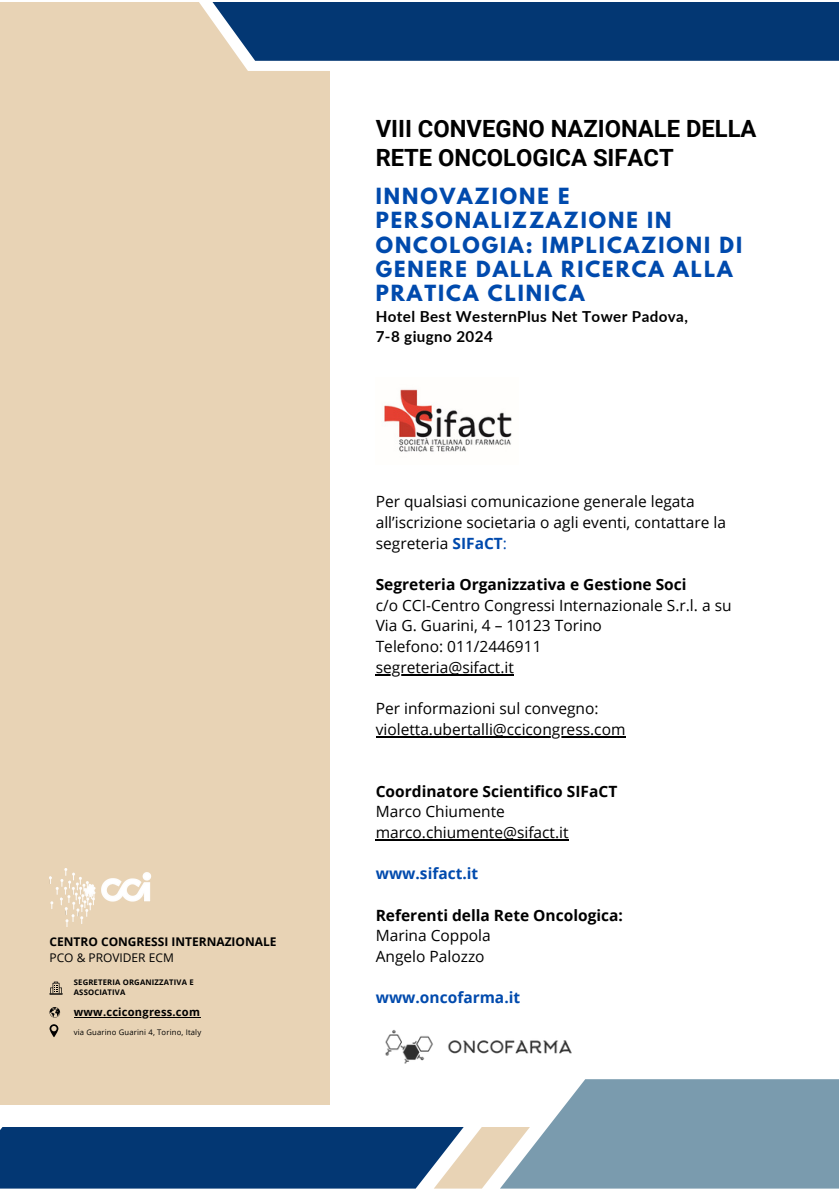
<style>
.page{position:relative;width:839px;height:1191px;background:#fff}
.page>*{position:absolute;margin:0;border:0;box-sizing:border-box;transform-origin:0 0}
.t1{font:700 23.8px/29.2px "Roboto";color:#000}
.t2{font:700 19.8px/24.4px "League Spartan";letter-spacing:.1em;color:#004aad}
.t3{font:15.6px/20.6px "Open Sans";color:#000}
.t4{font:700 15.6px "Open Sans";color:#000}
.t5{font:700 15.6px "Open Sans";color:#004aad}
.t6{font:700 15.2px/20.2px "Lato";letter-spacing:.025em;color:#000}
.t7{font:700 12px "Open Sans";color:#000}
.t8{font:12px "Open Sans";color:#000}
.t9{font:700 11.2px "Open Sans";letter-spacing:.02em;color:#000}
.t10{font:700 7.6px/10.2px "Open Sans";letter-spacing:.02em;color:#000}
.t11{font:7.6px "Open Sans";letter-spacing:.02em;color:#000}
.s1{font-weight:700;color:#004aad}
.s2{color:#004aad}
</style>
<div class="page">
<svg style="left:0;top:1079px;width:838px;height:110px"></svg>
<svg style="left:0;top:2px;width:838px;height:85px"></svg>
<div style="left:0;top:71px;width:329px;height:1033px;background:#e8d3b5"></div>
<svg style="left:50px;top:1024px;width:8px;height:13px"></svg>
<svg style="left:50px;top:982px;width:13px;height:13px"></svg>
<svg style="left:49px;top:1007px;width:11px;height:11px"></svg>
<hr style="left:74px;top:1017px;width:126px;height:1px;background:#000">
<img style="left:49px;top:868px;width:103px;height:59px">
<hr style="left:376px;top:674px;width:138px;height:1px;background:#000">
<hr style="left:376px;top:736px;width:249px;height:1px;background:#000">
<hr style="left:376px;top:839px;width:192px;height:2px;background:#000">
<img style="left:385px;top:1030px;width:187px;height:34px">
<img style="left:384px;top:389px;width:128px;height:63px">
<p class="t7" style="left:49px;top:933px;width:228px">CENTRO CONGRESSI INTERNAZIONALE</p>
<p class="t8" style="left:49px;top:949px;width:126px">PCO &amp; PROVIDER ECM</p>
<p class="t10" style="left:74px;top:977px;width:121px">SEGRETERIA ORGANIZZATIVA E<br>ASSOCIATIVA</p>
<p class="t9" style="left:74px;top:1004px;width:128px">www.ccicongress.com</p>
<p class="t11" style="left:74px;top:1027px;width:129px">via Guarino Guarini 4, Torino, Italy</p>
<h2 class="t1" style="left:376px;top:115px;width:382px">VIII CONVEGNO NAZIONALE DELLA<br>RETE ONCOLOGICA SIFACT</h2>
<h1 class="t2" style="left:376px;top:186px;width:368px">INNOVAZIONE E<br>PERSONALIZZAZIONE IN<br>ONCOLOGIA: IMPLICAZIONI DI<br>GENERE DALLA RICERCA ALLA<br>PRATICA CLINICA</h1>
<p class="t6" style="left:376px;top:306px;width:314px">Hotel Best WesternPlus Net Tower Padova,<br>7-8 giugno 2024</p>
<h3 class="t3" style="left:376px;top:491px;width:352px">Per qualsiasi comunicazione generale legata all’iscrizione societaria o agli eventi, contattare la segreteria <span class="s1">SIFaCT</span><span class="s2">:</span></h3>
<p class="t4" style="left:376px;top:573px;width:312px">Segreteria Organizzativa e Gestione Soci</p>
<h4 class="t3" style="left:376px;top:594px;width:357px">c/o CCI-Centro Congressi Internazionale S.r.l. a su<br>Via G. Guarini, 4 – 10123 Torino</h4>
<h4 class="t3" style="left:376px;top:636px;width:167px">Telefono: 011/2446911</h4>
<p class="t3" style="left:376px;top:656px;width:140px">segreteria@sifact.it</p>
<p class="t3" style="left:376px;top:698px;width:224px">Per informazioni sul convegno:</p>
<h4 class="t3" style="left:376px;top:718px;width:251px">violetta.ubertalli@ccicongress.com</h4>
<h4 class="t4" style="left:376px;top:780px;width:243px">Coordinatore Scientifico SIFaCT</h4>
<h4 class="t3" style="left:376px;top:801px;width:194px">Marco Chiumente marco.chiumente@sifact.it</h4>
<h4 class="t5" style="left:376px;top:863px;width:104px">www.sifact.it</h4>
<h4 class="t4" style="left:376px;top:904px;width:249px">Referenti della Rete Oncologica:</h4>
<h3 class="t3" style="left:376px;top:925px;width:116px">Marina Coppola<br>Angelo Palozzo</h3>
<h3 class="t5" style="left:376px;top:987px;width:146px">www.oncofarma.it</h3>
</div>
